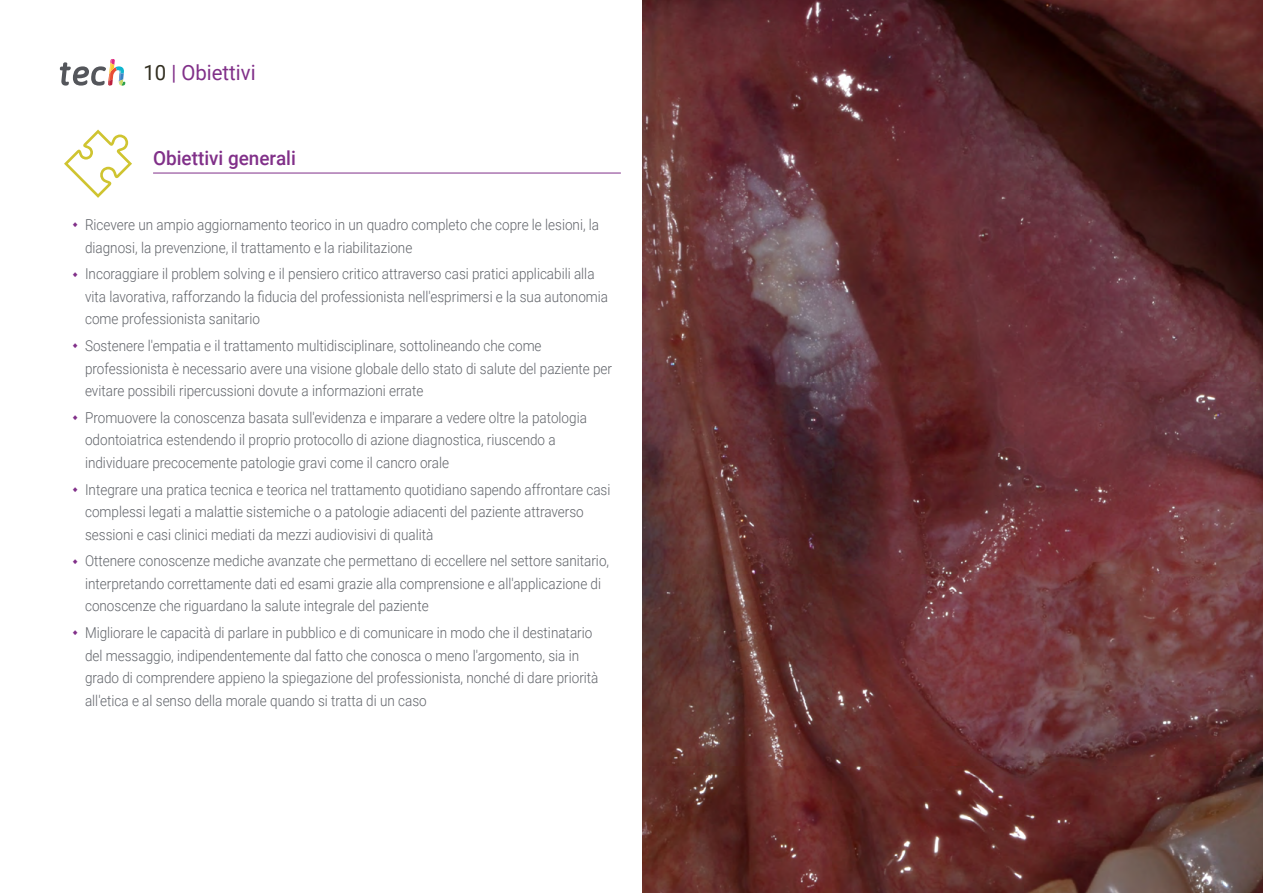
<style>
.page{position:relative;width:1263px;height:893px;background:#fff}
.page>*{position:absolute;margin:0;border:0;box-sizing:border-box;transform-origin:0 0}
.t1{font:21px "Roboto";color:#813089}
.t2{font:500 19.5px "Roboto";color:#813089}
.t3{font:300 15px/22.5px "Roboto";color:#61646a;scale:.9 1}
.s1{color:#312e20}
</style>
<div class="page">
<hr style="left:153px;top:173px;width:468px;height:1px;background:#813089">
<svg style="left:64px;top:130px;width:68px;height:68px"></svg>
<img style="left:642px;top:0;width:621px;height:893px">
<svg style="left:60px;top:59px;width:65px;height:27px"></svg>
<h1 class="t1" style="left:144px;top:57px;width:114px"><span class="s1">10</span> | Obiettivi</h1>
<h2 class="t2" style="left:153px;top:144px;width:144px">Obiettivi generali</h2>
<p class="t3" style="left:85px;top:213px;width:573px">Ricevere un ampio aggiornamento teorico in un quadro completo che copre le lesioni, la diagnosi, la prevenzione, il trattamento e la riabilitazione</p>
<p class="t3" style="left:85px;top:262px;width:583px">Incoraggiare il problem solving e il pensiero critico attraverso casi pratici applicabili alla vita lavorativa, rafforzando la fiducia del professionista nell'esprimersi e la sua autonomia come professionista sanitario</p>
<p class="t3" style="left:85px;top:334px;width:587px">Sostenere l'empatia e il trattamento multidisciplinare, sottolineando che come professionista è necessario avere una visione globale dello stato di salute del paziente per evitare possibili ripercussioni dovute a informazioni errate</p>
<p class="t3" style="left:85px;top:406px;width:559px">Promuovere la conoscenza basata sull'evidenza e imparare a vedere oltre la patologia odontoiatrica estendendo il proprio protocollo di azione diagnostica, riuscendo a individuare precocemente patologie gravi come il cancro orale</p>
<p class="t3" style="left:85px;top:477px;width:585px">Integrare una pratica tecnica e teorica nel trattamento quotidiano sapendo affrontare casi complessi legati a malattie sistemiche o a patologie adiacenti del paziente attraverso sessioni e casi clinici mediati da mezzi audiovisivi di qualità</p>
<p class="t3" style="left:85px;top:549px;width:584px">Ottenere conoscenze mediche avanzate che permettano di eccellere nel settore sanitario, interpretando correttamente dati ed esami grazie alla comprensione e all'applicazione di conoscenze che riguardano la salute integrale del paziente</p>
<p class="t3" style="left:85px;top:621px;width:572px">Migliorare le capacità di parlare in pubblico e di comunicare in modo che il destinatario del messaggio, indipendentemente dal fatto che conosca o meno l'argomento, sia in grado di comprendere appieno la spiegazione del professionista, nonché di dare priorità all'etica e al senso della morale quando si tratta di un caso</p>
</div>
